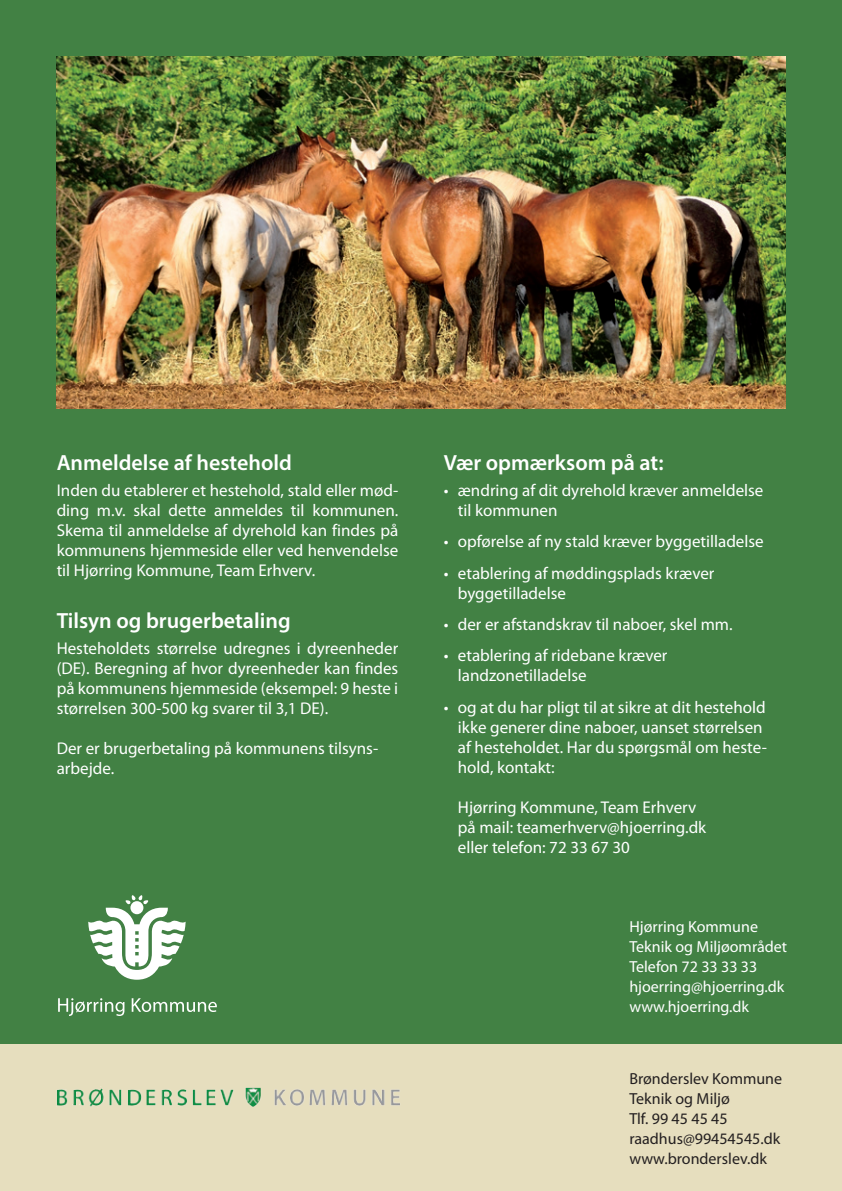
<style>
.page{position:relative;width:842px;height:1191px;background:#fff}
.page>*{position:absolute;margin:0;border:0;box-sizing:border-box;transform-origin:0 0}
.MellemOS{font:600 22px "Myriad Pro";color:#fff}
.bt{font:17px/20px "Myriad Pro";color:#fff;text-align:justify}
.t1{font:16px "Myriad Pro";color:#fff}
.t2{font:16px "Myriad Pro";color:#231f20}
</style>
<div class="page">
<div style="left:0;top:85px;width:842px;height:1106px;background:#e6debe"></div>
<div style="left:0;top:0;width:842px;height:1043px;background:#428144"></div>
<svg style="left:88px;top:895px;width:98px;height:84px"></svg>
<svg style="left:58px;top:998px;width:67px;height:18px"></svg>
<svg style="left:132px;top:998px;width:85px;height:14px"></svg>
<img style="left:57px;top:1087px;width:343px;height:20px">
<img style="left:57px;top:57px;width:728px;height:351px">
<p class="MellemOS" style="left:57px;top:449px;width:237px">Anmeldelse af hestehold</p>
<p class="bt" style="left:57px;top:480px;width:343px">Inden du etablerer et hestehold, stald eller mød&shy;ding m.v. skal dette anmeldes til kommunen.<br>Skema til anmeldelse af dyrehold kan findes på kommunens hjemmeside eller ved henvendelse til Hjørring Kommune, Team Erhverv.</p>
<p class="MellemOS" style="left:57px;top:606px;width:235px">Tilsyn og brugerbetaling</p>
<p class="bt" style="left:57px;top:638px;width:343px">Hesteholdets størrelse udregnes i dyreenheder (DE). Beregning af hvor dyreenheder kan findes på kommunens hjemmeside (eksempel: 9 heste i størrelsen 300-500 kg svarer til 3,1 DE).</p>
<p class="bt" style="left:57px;top:738px;width:323px">Der er brugerbetaling på kommunens tilsyns-</p>
<p class="bt" style="left:57px;top:758px;width:59px">arbejde.</p>
<p class="MellemOS" style="left:444px;top:449px;width:221px">Vær opmærksom på at:</p>
<p class="bt" style="left:444px;top:480px;width:321px">• ændring af dit dyrehold kræver anmeldelse</p>
<p class="bt" style="left:458px;top:500px;width:101px">til kommunen</p>
<p class="bt" style="left:444px;top:532px;width:322px">• opførelse af ny stald kræver byggetilladelse</p>
<p class="bt" style="left:444px;top:563px;width:272px">• etablering af møddingsplads kræver</p>
<p class="bt" style="left:458px;top:583px;width:110px">byggetilladelse</p>
<p class="bt" style="left:444px;top:614px;width:290px">• der er afstandskrav til naboer, skel mm.</p>
<p class="bt" style="left:444px;top:646px;width:225px">• etablering af ridebane kræver</p>
<p class="bt" style="left:458px;top:666px;width:130px">landzonetilladelse</p>
<p class="bt" style="left:444px;top:697px;width:324px">• og at du har pligt til at sikre at dit hestehold</p>
<p class="bt" style="left:458px;top:717px;width:306px">ikke generer dine naboer, uanset størrelsen</p>
<p class="bt" style="left:458px;top:737px;width:311px">af hesteholdet. Har du spørgsmål om heste-</p>
<p class="bt" style="left:458px;top:757px;width:98px">hold, kontakt:</p>
<p class="bt" style="left:458px;top:797px;width:240px">Hjørring Kommune, Team Erhverv</p>
<p class="bt" style="left:458px;top:817px;width:250px">på mail: teamerhverv@hjoerring.dk</p>
<p class="bt" style="left:458px;top:837px;width:174px">eller telefon: 72 33 67 30</p>
<p class="t1" style="left:629px;top:917px;width:130px">Hjørring Kommune</p>
<p class="t1" style="left:629px;top:937px;width:159px">Teknik og Miljøområdet</p>
<p class="t1" style="left:629px;top:957px;width:129px">Telefon 72 33 33 33</p>
<p class="t1" style="left:629px;top:977px;width:156px">hjoerring@hjoerring.dk</p>
<p class="t1" style="left:629px;top:997px;width:121px">www.hjoerring.dk</p>
<p class="t2" style="left:629px;top:1069px;width:154px">Brønderslev Kommune</p>
<p class="t2" style="left:629px;top:1089px;width:102px">Teknik og Miljø</p>
<p class="t2" style="left:629px;top:1109px;width:100px">Tlf. 99 45 45 45</p>
<p class="t2" style="left:629px;top:1129px;width:152px">raadhus@99454545.dk</p>
<p class="t2" style="left:629px;top:1149px;width:139px">www.bronderslev.dk</p>
</div>
